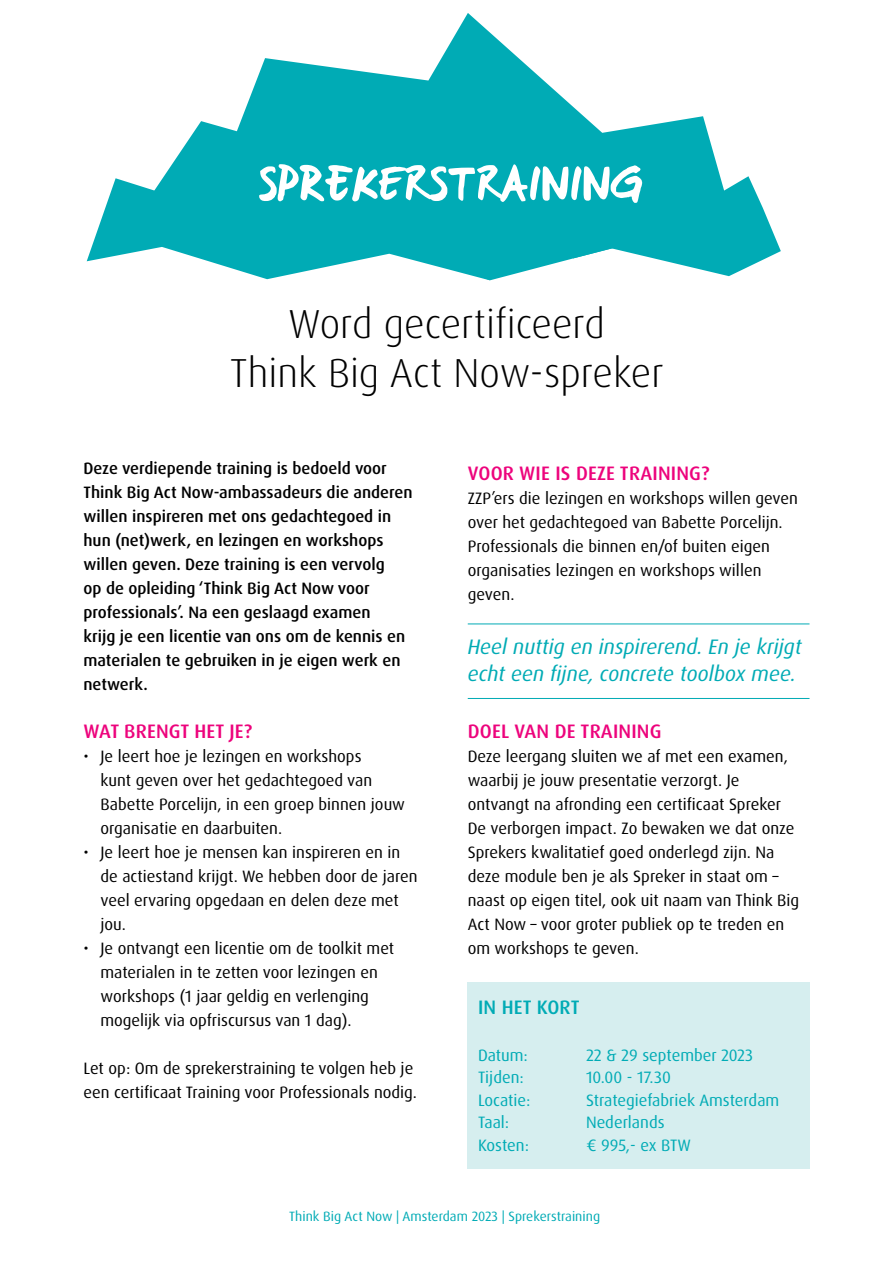
<style>
.page{position:relative;width:893px;height:1263px;background:#fff}
.page>*{position:absolute;margin:0;border:0;box-sizing:border-box;transform-origin:0 0}
.t1{font:700 56.55px "Babette 2022";color:#fff}
.t2{font:300 40.5px/48.6px "Dax OT";color:#000;text-align:center}
.t3{font:italic 21px/27px "Dax OT";color:#00abb5}
.t4{font:500 19.5px "Dax OT";letter-spacing:.01em;color:#ed037c}
.t5{font:500 19.5px "Dax OT";letter-spacing:.01em;color:#00abb5}
.t6{font:16.5px/24px "Dax OT";color:#000}
.t7{font:500 16.5px/24px "Dax OT";color:#000}
.t8{font:16.5px "Dax OT";color:#00abb5}
.t9{font:13.5px "Dax OT";color:#00abb5}
</style>
<div class="page">
<hr style="left:468px;top:623px;width:341px;height:1px;background:#00abb5">
<hr style="left:468px;top:698px;width:341px;height:1px;background:#00abb5">
<div style="left:467px;top:982px;width:342px;height:187px;background:#d6eeef"></div>
<svg style="left:190px;top:13px;width:539px;height:267px"></svg>
<svg style="left:87px;top:138px;width:403px;height:142px;fill:#00abb5"></svg>
<svg style="left:573px;top:176px;width:208px;height:100px"></svg>
<h1 class="t1" style="left:259px;top:157px;width:386px">SPREKERSTRAINING</h1>
<h2 class="t2" style="left:230px;top:300px;width:435px">Word gecertificeerd<br>Think Big Act Now-spreker</h2>
<p class="t7" style="left:83px;top:456px;width:331px">Deze verdiepende training is bedoeld voor Think Big Act Now-ambassadeurs die anderen willen inspireren met ons gedachtegoed in hun (net)werk, en lezingen en workshops willen geven. Deze training is een vervolg<br>op de opleiding ‘Think Big Act Now voor professionals’. Na een geslaagd examen<br>krijg je een licentie van ons om de kennis en materialen te gebruiken in je eigen werk en netwerk.</p>
<p class="t4" style="left:84px;top:719px;width:170px">WAT BRENGT HET JE?</p>
<p class="t6" style="left:100px;top:744px;width:306px;text-indent:-17px">• Je leert hoe je lezingen en workshops<br>kunt geven over het gedachtegoed van Babette Porcelijn, in een groep binnen jouw organisatie en daarbuiten.</p>
<p class="t6" style="left:100px;top:840px;width:319px;text-indent:-17px">• Je leert hoe je mensen kan inspireren en in de actiestand krijgt. We hebben door de jaren veel ervaring opgedaan en delen deze met jou.</p>
<p class="t6" style="left:100px;top:937px;width:295px;text-indent:-17px">• Je ontvangt een licentie om de toolkit met materialen in te zetten voor lezingen en workshops (1 jaar geldig en verlenging mogelijk via opfriscursus van 1 dag).</p>
<p class="t6" style="left:83px;top:1057px;width:335px">Let op: Om de sprekerstraining te volgen heb je een certificaat Training voor Professionals nodig.</p>
<p class="t4" style="left:468px;top:461px;width:243px">VOOR WIE IS DEZE TRAINING?</p>
<p class="t6" style="left:468px;top:486px;width:332px">ZZP’ers die lezingen en workshops willen geven over het gedachtegoed van Babette Porcelijn.<br>Professionals die binnen en/of buiten eigen organisaties lezingen en workshops willen geven.</p>
<p class="t3" style="left:468px;top:633px;width:336px">Heel nuttig en inspirerend. En je krijgt echt een fijne, concrete toolbox mee.</p>
<p class="t4" style="left:468px;top:719px;width:195px">DOEL VAN DE TRAINING</p>
<p class="t6" style="left:468px;top:744px;width:333px">Deze leergang sluiten we af met een examen, waarbij je jouw presentatie verzorgt. Je ontvangt na afronding een certificaat Spreker De verborgen impact. Zo bewaken we dat onze Sprekers kwalitatief goed onderlegd zijn. Na deze module ben je als Spreker in staat om – naast op eigen titel, ook uit naam van Think Big Act Now – voor groter publiek op te treden en om workshops te geven.</p>
<p class="t5" style="left:478px;top:995px;width:103px">IN HET KORT</p>
<p class="t8" style="left:478px;top:1044px;width:51px">Datum:</p>
<p class="t8" style="left:586px;top:1044px;width:169px">22 &amp; 29 september 2023</p>
<p class="t8" style="left:478px;top:1067px;width:47px">Tijden:</p>
<p class="t8" style="left:586px;top:1067px;width:86px">10.00 - 17.30</p>
<p class="t8" style="left:478px;top:1089px;width:54px">Locatie:</p>
<p class="t8" style="left:586px;top:1089px;width:195px">Strategiefabriek Amsterdam</p>
<p class="t8" style="left:478px;top:1112px;width:33px">Taal:</p>
<p class="t8" style="left:586px;top:1112px;width:80px">Nederlands</p>
<p class="t8" style="left:478px;top:1134px;width:52px">Kosten:</p>
<p class="t8" style="left:586px;top:1134px;width:106px">€ 995,- ex BTW</p>
<p class="t9" style="left:289px;top:1207px;width:312px">Think Big Act Now | Amsterdam 2023 | Sprekerstraining</p>
</div>
